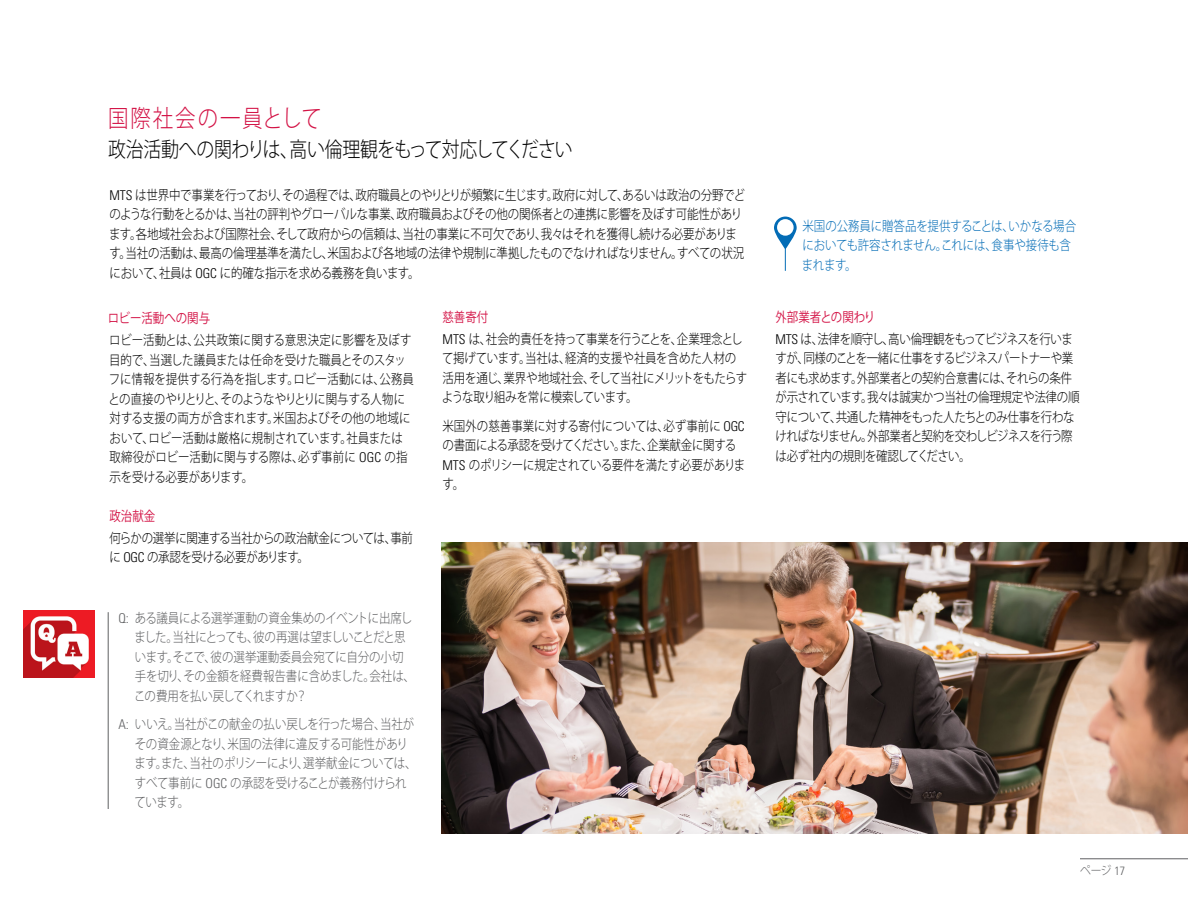
<style>
.page{position:relative;width:1188px;height:918px;background:#fff}
.page>*{position:absolute;margin:0;border:0;box-sizing:border-box;transform-origin:0 0}
.t1{font:300 24px "Koz Go Pro";letter-spacing:.1em;color:#d31245;scale:.85 1}
.t2{font:300 21px "Koz Go Pro";letter-spacing:-.03em;color:#000;scale:.85 1}
.t3{font:300 13.5px/19.5px "Koz Go Pro";letter-spacing:-.02em;color:#000;scale:.85 1}
.t4{font:300 13.5px/19.5px "Koz Go Pro";letter-spacing:-.04em;color:#000;scale:.85 1}
.t5{font:300 13.5px/19.5px "Koz Go Pro";letter-spacing:-.02em;color:#5f6062;scale:.85 1}
.t6{font:300 13.5px/19.5px "Koz Go Pro";color:#5f6062;scale:.85 1}
.t7{font:300 13.5px/19.5px "Koz Go Pro";letter-spacing:-.02em;color:#036cb6;scale:.85 1}
.t8{font:13.5px "Koz Go Pro";color:#d31245;scale:.85 1}
.t9{font:300 12px "Koz Go Pro";color:#5f6062;scale:.9 1}
.s1{font-family:"Univers";font-stretch:condensed}
.s2{font-weight:400;color:#d31245}
</style>
<div class="page">
<img style="left:441px;top:543px;width:747px;height:291px">
<hr style="left:1080px;top:859px;width:108px;height:1px;background:#5f6062">
<img style="left:23px;top:611px;width:71px;height:66px">
<hr style="left:108px;top:612px;width:1px;height:197px;background:#5f6062">
<hr style="left:785px;top:220px;width:1px;height:51px;background:#036cb6">
<svg style="left:774px;top:217px;width:23px;height:32px"></svg>
<div style="left:777px;top:219px;width:17px;height:17px;background:#fff;border-radius:50%"></div>
<h1 class="t1" style="left:108px;top:103px;width:253px">国際社会の一員として</h1>
<h2 class="t2" style="left:108px;top:136px;width:548px">政治活動への関わりは、高い倫理観をもって対応してください</h2>
<p class="t3" style="left:109px;top:185px;width:750px"><span class="s1">MTS</span> は世界中で事業を行っており、その過程では、政府職員とのやりとりが頻繁に生じます。政府に対して、あるいは政治の分野でどのような行動をとるかは、当社の評判やグローバルな事業、政府職員およびその他の関係者との連携に影響を及ぼす可能性があります。各地域社会および国際社会、そして政府からの信頼は、当社の事業に不可欠であり、我々はそれを獲得し続ける必要があります。当社の活動は、最高の倫理基準を満たし、米国および各地域の法律や規制に準拠したものでなければなりません。すべての状況において、社員は <span class="s1">OGC</span> に的確な指示を求める義務を負います。</p>
<p class="t3" style="left:442px;top:306px;width:355px;line-height:21.9px"><span class="s2">慈善寄付<br></span><span class="s1">MTS</span> は、社会的責任を持って事業を行うことを、企業理念とし</p>
<p class="t3" style="left:442px;top:349px;width:361px">て掲げています。当社は、経済的支援や社員を含めた人材の活用を通じ、業界や地域社会、そして当社にメリットをもたらすような取り組みを常に模索しています。</p>
<p class="t3" style="left:442px;top:416px;width:358px">米国外の慈善事業に対する寄付については、必ず事前に <span class="s1">OGC</span>の書面による承認を受けてください。また、企業献金に関する<br><span class="s1">MTS</span> のポリシーに規定されている要件を満たす必要があります。</p>
<p class="t8" style="left:108px;top:310px;width:122px">ロビー活動への関与</p>
<p class="t3" style="left:109px;top:331px;width:361px">ロビー活動とは、公共政策に関する意思決定に影響を及ぼす目的で、当選した議員または任命を受けた職員とそのスタッフに情報を提供する行為を指します。ロビー活動には、公務員との直接のやりとりと、そのようなやりとりに関与する人物に対する支援の両方が含まれます。米国およびその他の地域において、ロビー活動は厳格に規制されています。社員または取締役がロビー活動に関与する際は、必ず事前に <span class="s1">OGC</span> の指示を受ける必要があります。</p>
<p class="t8" style="left:109px;top:507px;width:55px">政治献金</p>
<p class="t3" style="left:110px;top:528px;width:359px">何らかの選挙に関連する当社からの政治献金については、事前に <span class="s1">OGC</span> の承認を受ける必要があります。</p>
<p class="t5" style="left:134px;top:608px;width:332px;text-indent:-16px"><span class="s1">Q:</span> ある議員による選挙運動の資金集めのイベントに出席しました。当社にとっても、彼の再選は望ましいことだと思います。そこで、彼の選挙運動委員会宛てに自分の小切手を切り、その金額を経費報告書に含めました。会社は、この費用を払い戻してくれますか？</p>
<p class="t6" style="left:134px;top:715px;width:333px;text-indent:-16px"><span class="s1">A:</span> いいえ。当社がこの献金の払い戻しを行った場合、当社がその資金源となり、米国の法律に違反する可能性があります。また、当社のポリシーにより、選挙献金については、すべて事前に <span class="s1">OGC</span> の承認を受けることが義務付けられています。</p>
<p class="t7" style="left:802px;top:216px;width:324px">米国の公務員に贈答品を提供することは、いかなる場合においても許容されません。これには、食事や接待も含まれます。</p>
<p class="t4" style="left:776px;top:306px;width:351px;line-height:21.9px"><span class="s2">外部業者との関わり<br></span><span class="s1">MTS</span> は、法律を順守し、高い倫理観をもってビジネスを行いま</p>
<p class="t4" style="left:775px;top:349px;width:359px">すが、同様のことを一緒に仕事をするビジネスパートナーや業者にも求めます。外部業者との契約合意書には、それらの条件が示されています。我々は誠実かつ当社の倫理規定や法律の順守について、共通した精神をもった人たちとのみ仕事を行わなければなりません。外部業者と契約を交わしビジネスを行う際は必ず社内の規則を確認してください。</p>
<p class="t9" style="left:1080px;top:862px;width:52px">ページ <span class="s1">17</span></p>
</div>
